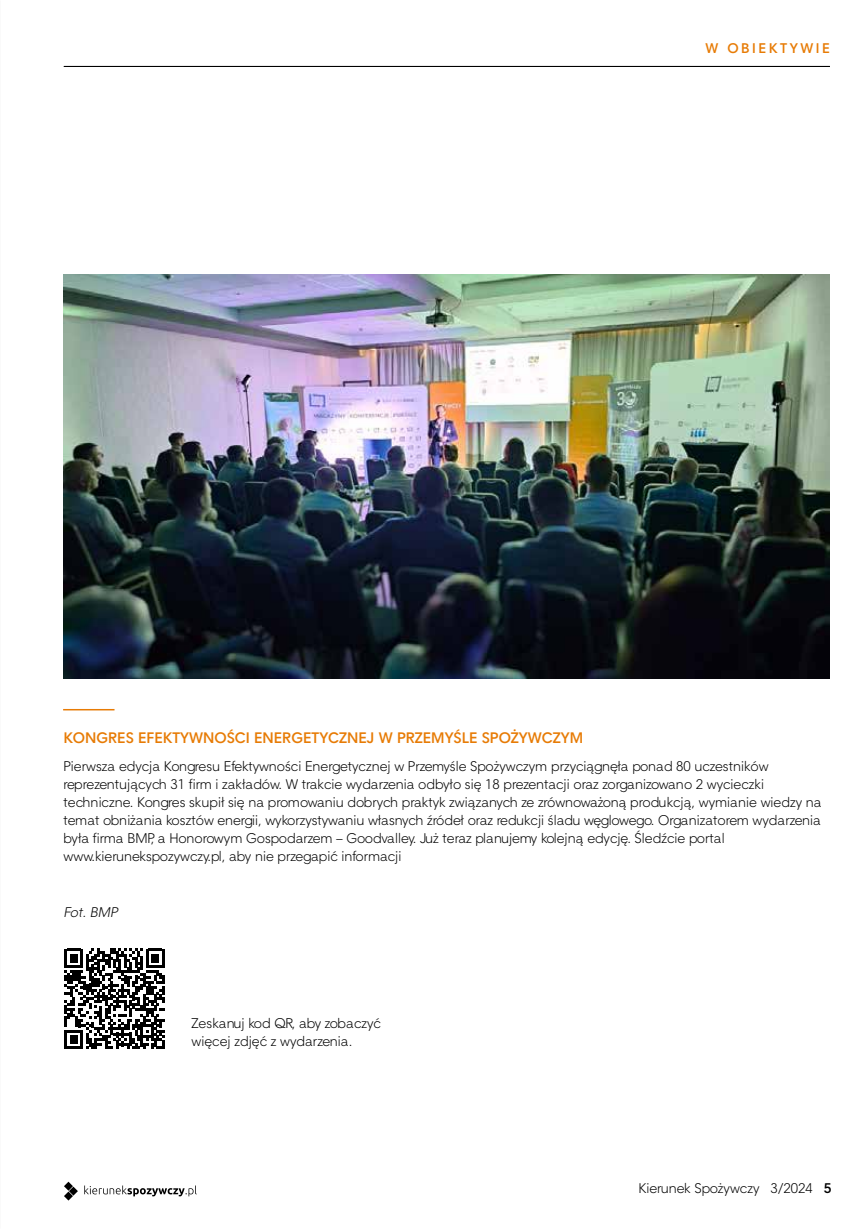
<style>
.page{position:relative;width:864px;height:1229px;background:#fff}
.page>*{position:absolute;margin:0;border:0;box-sizing:border-box;transform-origin:0 0}
.t1{font:700 14.7px "Straight EFN";color:#e77b05}
.t2{font:13.5px/18px "Straight EFN";color:#000}
.t3{font:700 13.5px "Straight EFN";letter-spacing:.19em;color:#e77b05}
.t4{font:italic 13.5px "Straight EFN";color:#000}
.s1{font-weight:700}
</style>
<div class="page">
<hr style="left:64px;top:66px;width:765px;height:1px;background:#000">
<img style="left:64px;top:275px;width:765px;height:404px">
<hr style="left:63px;top:709px;width:51px;height:1px;background:#e77b05">
<svg style="left:64px;top:948px;width:101px;height:101px"></svg>
<svg style="left:84px;top:1185px;width:113px;height:11px"></svg>
<svg style="left:64px;top:1182px;width:14px;height:18px"></svg>
<p class="t3" style="left:705px;top:40px;width:126px">W OBIEKTYWIE</p>
<p class="t1" style="left:63px;top:729px;width:521px">KONGRES EFEKTYWNOŚCI ENERGETYCZNEJ W PRZEMYŚLE SPOŻYWCZYM</p>
<p class="t2" style="left:63px;top:758px;width:759px">Pierwsza edycja Kongresu Efektywności Energetycznej w Przemyśle Spożywczym przyciągnęła ponad 80 uczestników reprezentujących 31 firm i zakładów. W trakcie wydarzenia odbyło się 18 prezentacji oraz zorganizowano 2 wycieczki techniczne. Kongres skupił się na promowaniu dobrych praktyk związanych ze zrównoważoną produkcją, wymianie wiedzy na temat obniżania kosztów energii, wykorzystywaniu własnych źródeł oraz redukcji śladu węglowego. Organizatorem wydarzenia była firma BMP, a Honorowym Gospodarzem – Goodvalley. Już teraz planujemy kolejną edycję. Śledźcie portal www.kierunekspozywczy.pl, aby nie przegapić informacji</p>
<p class="t4" style="left:63px;top:904px;width:55px">Fot. BMP</p>
<p class="t2" style="left:191px;top:1014px;width:191px">Zeskanuj kod QR, aby zobaczyć więcej zdjęć z wydarzenia.</p>
<p class="t2" style="left:638px;top:1179px;width:194px">Kierunek Spożywczy 3/2024 <span class="s1">5</span></p>
</div>
